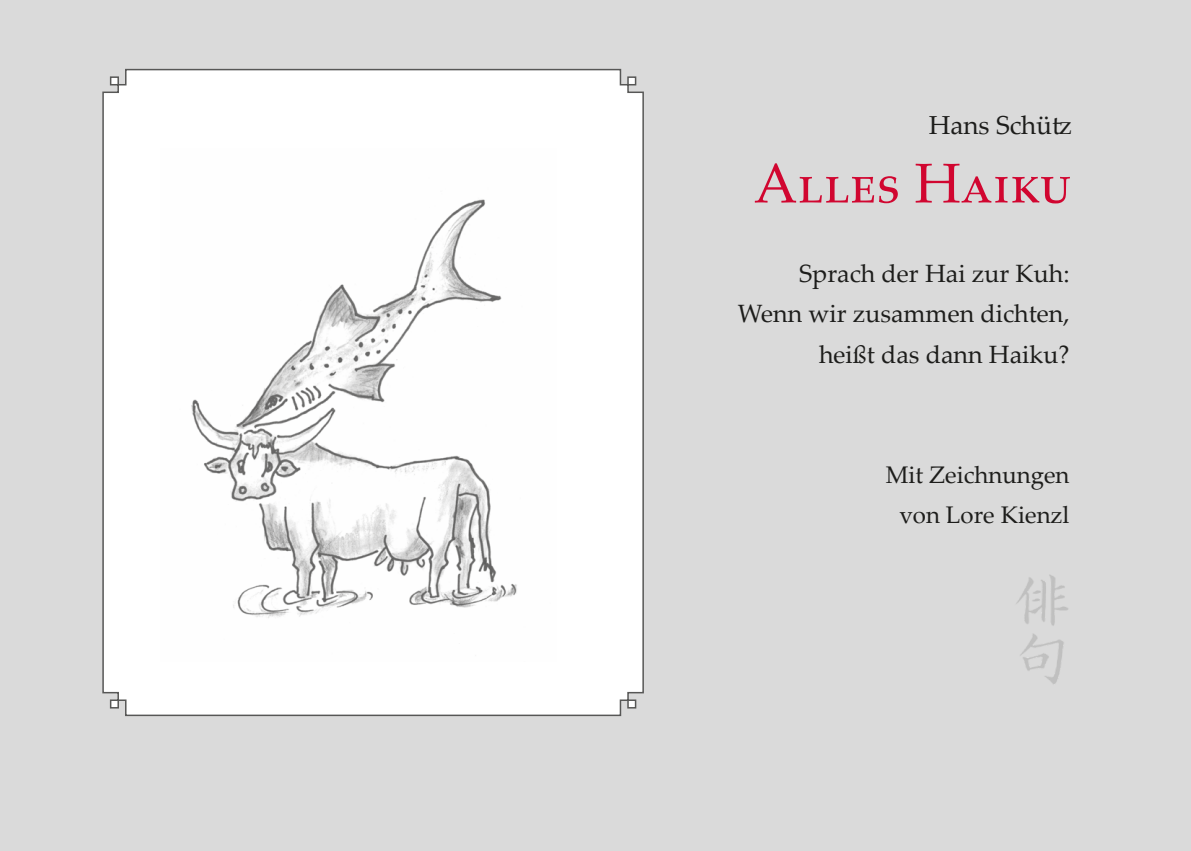
<style>
.page{position:relative;width:1191px;height:851px;background:#fff}
.page>*{position:absolute;margin:0;border:0;box-sizing:border-box;transform-origin:0 0}
.t1{font:56px "Palatino Linotype";color:#d10630}
.t2{font:26px "Palatino Linotype";color:#1d1d1b}
.t3{font:25px/40px "Palatino Linotype";color:#1d1d1b;text-align:right}
.t4{font:24px/40px "Palatino Linotype";color:#1d1d1b;text-align:center}
</style>
<div class="page">
<div style="left:0;top:0;width:1191px;height:850px;background:#dadada"></div>
<svg style="left:102px;top:68px;width:542px;height:648px;background:#f6f6f6"></svg>
<img style="left:1016px;top:575px;width:52px;height:109px">
<p class="t2" style="left:928px;top:107px;width:145px">Hans Schütz</p>
<h1 class="t1" style="left:754px;top:143px;width:319px">Alles Haiku</h1>
<p class="t3" style="left:738px;top:253px;width:333px">Sprach der Hai zur Kuh:<br>Wenn wir zusammen dichten, heißt das dann Haiku?</p>
<p class="t4" style="left:885px;top:453px;width:185px">Mit Zeichnungen von Lore Kienzl</p>
</div>
